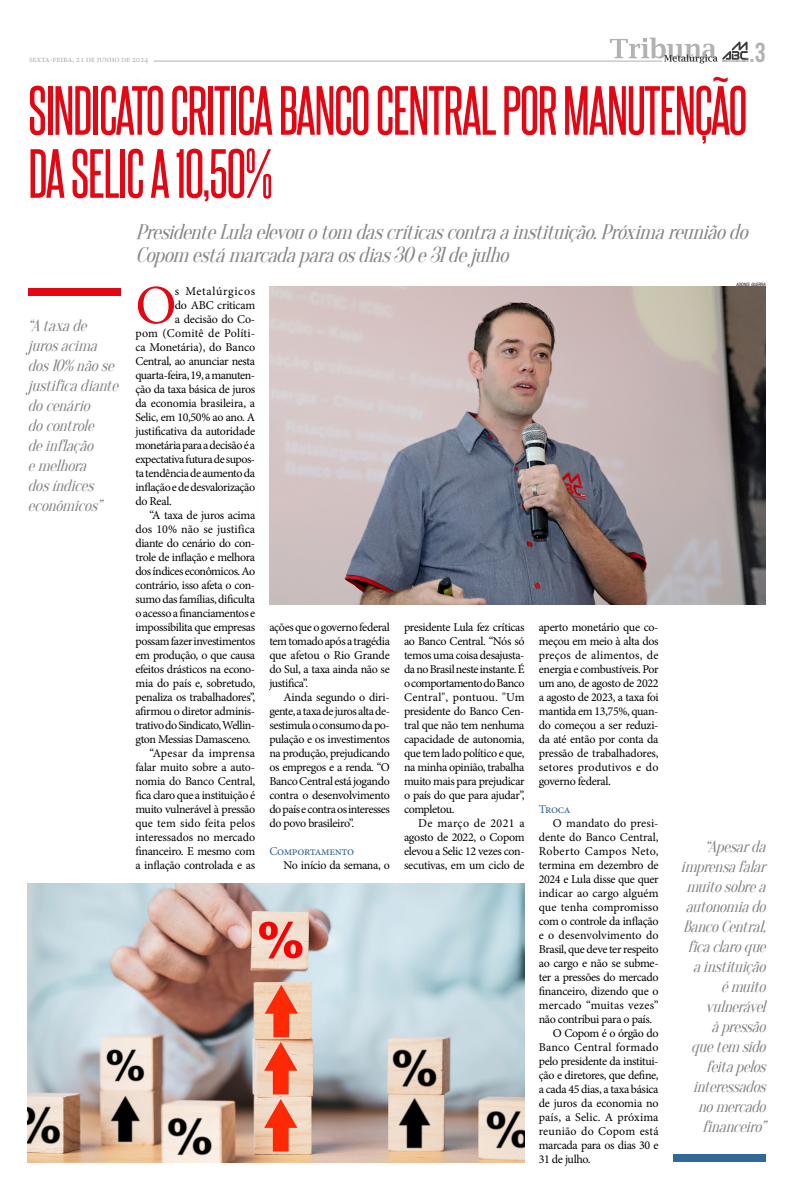
<style>
.page{position:relative;width:794px;height:1191px;background:#fff}
.page>*{position:absolute;margin:0;border:0;box-sizing:border-box;transform-origin:0 0}
.t1{font:59px/63px "Steelfish Rg";letter-spacing:-.02em;color:#e30613}
.t2{font:55.1px "Minion Pro";color:#e30613}
.t3{font:27.5px "Bebas Neue";color:#b3b2b2}
.t4{font:italic 21px/23px "Oranienbaum";color:#878787}
.t5{font:italic 16px/20px "Oranienbaum";color:#878787}
.t6{font:12px/14px "Minion Pro";letter-spacing:-.03em;color:#000;text-align:justify}
.t7{font:12px "Minion Pro";letter-spacing:-.03em;color:#369}
.t8{font:9px "Minion Pro";letter-spacing:-.03em;color:#b3b2b2}
.t9{font:italic condensed 4.4px "Swiss 721 BT";color:#000}
</style>
<div class="page">
<img style="left:269px;top:286px;width:496px;height:319px">
<hr style="left:154px;top:61px;width:508px;height:1px;background:#b3b2b2">
<svg style="left:610px;top:38px;width:138px;height:25px"></svg>
<div style="left:28px;top:288px;width:93px;height:8px;background:#e30613"></div>
<div style="left:673px;top:1154px;width:92px;height:8px;background:#369"></div>
<img style="left:28px;top:883px;width:496px;height:279px">
<p class="t8" style="left:29px;top:53px;width:121px">sexta-feira, 21 de junho de 2024</p>
<h3 class="t3" style="left:749px;top:37px;width:18px">.3</h3>
<h1 class="t1" style="left:28px;top:75px;width:720px">SINDICATO CRITICA BANCO CENTRAL POR MANUTENÇÃO<br>DA SELIC A 10,50%</h1>
<h3 class="t4" style="left:135px;top:221px;width:620px">PresidenteLulaelevouotom dascríticascontraainstituição.Próximareuniãodo<br>Copom estámarcadaparaosdias30e31dejulho</h3>
<h3 class="t5" style="left:28px;top:316px;width:97px">“Ataxade jurosacima dos10%nãose justificadiante docenário docontrole deinflação emelhora dosíndices econômicos”</h3>
<h2 class="t2" style="left:135px;top:268px;width:43px">O</h2>
<p class="t6" style="left:175px;top:284px;width:82px">s Metalúrgicos</p>
<p class="t6" style="left:175px;top:298px;width:82px">do ABC criticam</p>
<p class="t6" style="left:175px;top:312px;width:82px">a decisão do Co-</p>
<p class="t6" style="left:135px;top:326px;width:121px">pom (Comitê de Políti-</p>
<p class="t6" style="left:135px;top:340px;width:121px">ca Monetária), do Banco</p>
<p class="t6" style="left:135px;top:354px;width:121px">Central, ao anunciar nesta</p>
<p class="t6" style="left:135px;top:368px;width:121px">quarta-feira, 19, a manuten-</p>
<p class="t6" style="left:135px;top:382px;width:121px">ção da taxa básica de juros</p>
<p class="t6" style="left:135px;top:396px;width:121px">da economia brasileira, a</p>
<p class="t6" style="left:135px;top:410px;width:121px">Selic, em 10,50% ao ano. A</p>
<p class="t6" style="left:135px;top:424px;width:121px">justificativa da autoridade</p>
<p class="t6" style="left:135px;top:438px;width:121px">monetária para a decisão é a</p>
<p class="t6" style="left:135px;top:452px;width:121px">expectativa futura de supos-</p>
<p class="t6" style="left:135px;top:466px;width:121px">ta tendência de aumento da</p>
<p class="t6" style="left:135px;top:480px;width:121px">inflação e de desvalorização</p>
<p class="t6" style="left:135px;top:494px;width:38px">do Real.</p>
<p class="t6" style="left:150px;top:508px;width:107px">“A taxa de juros acima</p>
<p class="t6" style="left:135px;top:522px;width:121px">dos 10% não se justifica</p>
<p class="t6" style="left:135px;top:536px;width:121px">diante do cenário do con-</p>
<p class="t6" style="left:135px;top:550px;width:121px">trole de inflação e melhora</p>
<p class="t6" style="left:135px;top:564px;width:121px">dos índices econômicos. Ao</p>
<p class="t6" style="left:135px;top:578px;width:121px">contrário, isso afeta o con-</p>
<p class="t6" style="left:135px;top:592px;width:121px">sumo das famílias, dificulta</p>
<p class="t6" style="left:135px;top:606px;width:121px">o acesso a financiamentos e</p>
<p class="t6" style="left:135px;top:620px;width:121px">impossibilita que empresas</p>
<p class="t6" style="left:135px;top:634px;width:121px">possam fazer investimentos</p>
<p class="t6" style="left:135px;top:648px;width:121px">em produção, o que causa</p>
<p class="t6" style="left:135px;top:662px;width:121px">efeitos drásticos na econo-</p>
<p class="t6" style="left:135px;top:676px;width:121px">mia do país e, sobretudo,</p>
<p class="t6" style="left:135px;top:690px;width:121px">penaliza os trabalhadores”,</p>
<p class="t6" style="left:135px;top:704px;width:121px">afirmou o diretor adminis-</p>
<p class="t6" style="left:135px;top:718px;width:121px">trativo do Sindicato, Wellin-</p>
<p class="t6" style="left:135px;top:732px;width:117px">gton Messias Damasceno.</p>
<p class="t6" style="left:150px;top:746px;width:107px">“Apesar da imprensa</p>
<p class="t6" style="left:135px;top:760px;width:121px">falar muito sobre a auto-</p>
<p class="t6" style="left:135px;top:774px;width:121px">nomia do Banco Central,</p>
<p class="t6" style="left:135px;top:788px;width:121px">fica claro que a instituição é</p>
<p class="t6" style="left:135px;top:802px;width:121px">muito vulnerável à pressão</p>
<p class="t6" style="left:135px;top:816px;width:121px">que tem sido feita pelos</p>
<p class="t6" style="left:135px;top:830px;width:121px">interessados no mercado</p>
<p class="t6" style="left:135px;top:844px;width:121px">financeiro. E mesmo com</p>
<p class="t6" style="left:135px;top:858px;width:121px">a inflação controlada e as</p>
<p class="t6" style="left:269px;top:620px;width:122px">ações que o governo federal tem tomado após a tragédia que afetou o Rio Grande do Sul, a taxa ainda não se justifica”.</p>
<p class="t6" style="left:269px;top:690px;width:122px;text-indent:14px">Ainda segundo o diri&shy;gente, a taxa de juros alta de&shy;sestimula o consumo da po&shy;pulação e os investimentos na produção, prejudicando os empregos e a renda. “O Banco Central está jogando contra o desenvolvimento do país e contra os interesses do povo brasileiro”.</p>
<p class="t7" style="left:269px;top:843px;width:86px">Comportamento</p>
<p class="t6" style="left:283px;top:858px;width:108px">No início da semana, o</p>
<p class="t6" style="left:404px;top:620px;width:122px">presidente Lula fez críticas ao Banco Central. “Nós só temos uma coisa desajusta&shy;da no Brasil neste instante. É o comportamento do Banco Central", pontuou. "Um presidente do Banco Cen&shy;tral que não tem nenhuma capacidade de autonomia, que tem lado político e que, na minha opinião, trabalha muito mais para prejudicar o país do que para ajudar”, completou.</p>
<p class="t6" style="left:404px;top:816px;width:122px;text-indent:14px">De março de 2021 a agosto de 2022, o Copom elevou a Selic 12 vezes con&shy;secutivas, em um ciclo de</p>
<p class="t6" style="left:539px;top:620px;width:121px">aperto monetário que co&shy;meçou em meio à alta dos preços de alimentos, de energia e combustíveis. Por um ano, de agosto de 2022 a agosto de 2023, a taxa foi mantida em 13,75%, quan&shy;do começou a ser reduzi&shy;da até então por conta da pressão de trabalhadores, setores produtivos e do governo federal.</p>
<p class="t7" style="left:539px;top:801px;width:33px">Troca</p>
<p class="t6" style="left:553px;top:816px;width:107px">O mandato do presi-</p>
<p class="t6" style="left:539px;top:830px;width:121px">dente do Banco Central,</p>
<p class="t6" style="left:539px;top:844px;width:121px">Roberto Campos Neto,</p>
<p class="t6" style="left:539px;top:858px;width:121px">termina em dezembro de</p>
<p class="t6" style="left:539px;top:872px;width:121px">2024 e Lula disse que quer</p>
<p class="t6" style="left:539px;top:886px;width:121px">indicar ao cargo alguém</p>
<p class="t6" style="left:539px;top:900px;width:121px">que tenha compromisso</p>
<p class="t6" style="left:539px;top:914px;width:121px">com o controle da inflação</p>
<p class="t6" style="left:539px;top:928px;width:121px">e o desenvolvimento do</p>
<p class="t6" style="left:539px;top:942px;width:121px">Brasil, que deve ter respeito</p>
<p class="t6" style="left:539px;top:956px;width:121px">ao cargo e não se subme-</p>
<p class="t6" style="left:539px;top:970px;width:121px">ter a pressões do mercado</p>
<p class="t6" style="left:539px;top:984px;width:121px">financeiro, dizendo que o</p>
<p class="t6" style="left:539px;top:998px;width:121px">mercado “muitas vezes”</p>
<p class="t6" style="left:539px;top:1012px;width:115px">não contribui para o país.</p>
<p class="t6" style="left:553px;top:1026px;width:107px">O Copom é o órgão do</p>
<p class="t6" style="left:539px;top:1040px;width:121px">Banco Central formado</p>
<p class="t6" style="left:539px;top:1054px;width:121px">pelo presidente da institui-</p>
<p class="t6" style="left:539px;top:1068px;width:121px">ção e diretores, que define,</p>
<p class="t6" style="left:539px;top:1082px;width:121px">a cada 45 dias, a taxa básica</p>
<p class="t6" style="left:539px;top:1096px;width:121px">de juros da economia no</p>
<p class="t6" style="left:539px;top:1110px;width:121px">país, a Selic. A próxima</p>
<p class="t6" style="left:539px;top:1124px;width:121px">reunião do Copom está</p>
<p class="t6" style="left:539px;top:1138px;width:121px">marcada para os dias 30 e</p>
<p class="t6" style="left:539px;top:1152px;width:53px">31 de julho.</p>
<p class="t9" style="left:736px;top:281px;width:31px">ADONIS GUERRA</p>
<h3 class="t5" style="left:680px;top:837px;width:91px;text-align:right">“Apesarda imprensafalar muitosobrea autonomiado<br>BancoCentral, ficaclaroque ainstituição émuito vulnerável àpressão quetem sido feitapelos interessados nomercado financeiro”</h3>
</div>
